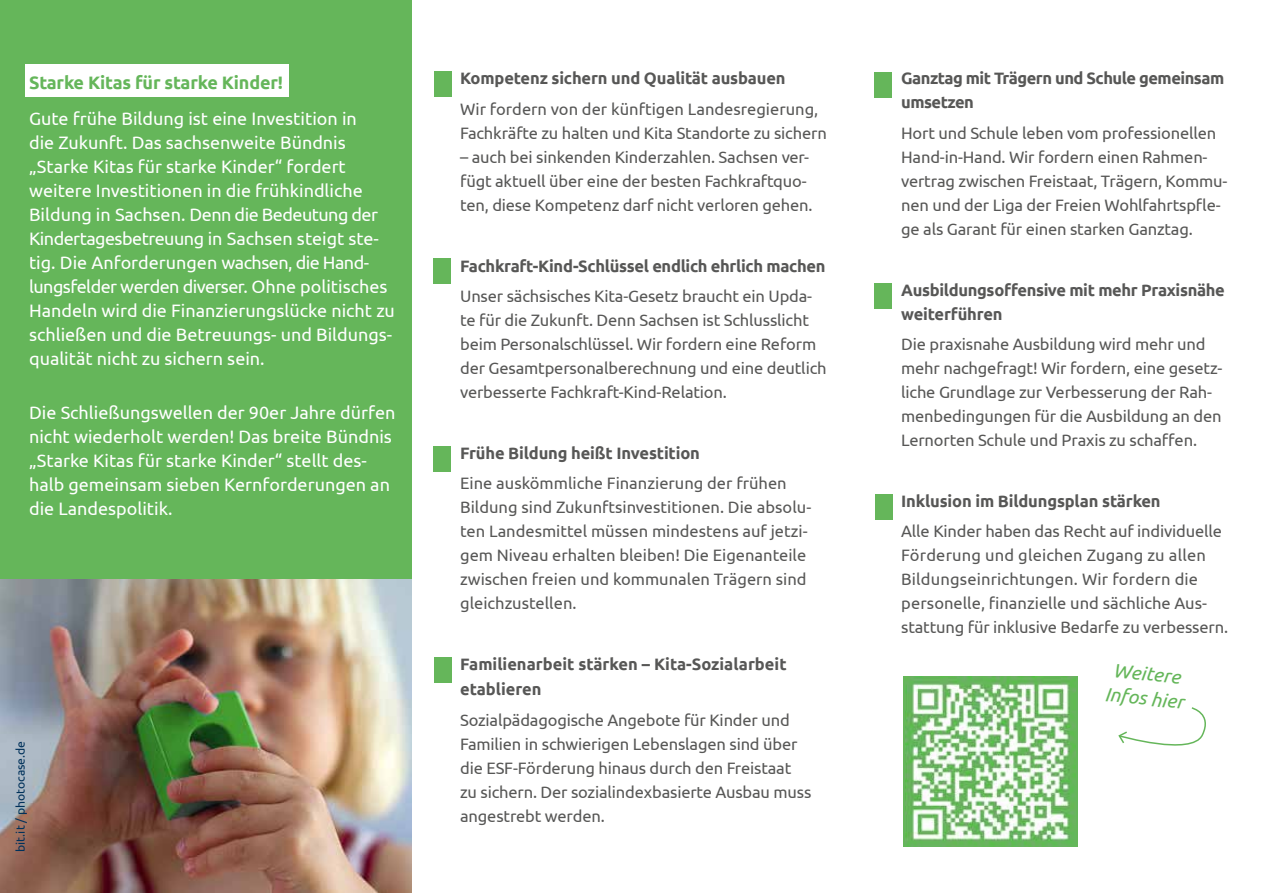
<style>
.page{position:relative;width:1263px;height:893px;background:#fff}
.page>*{position:absolute;margin:0;border:0;box-sizing:border-box;transform-origin:0 0}
.t1{font:italic 19.5px/24.5px "Ubuntu";color:#65b65a;text-align:center}
.t2{font:18px/24px "Ubuntu";color:#fff}
.t3{font:700 18px "Ubuntu";letter-spacing:-.01em;color:#65b65a}
.t4{font:16.5px/24px "Ubuntu";letter-spacing:-.01em;color:#575756}
.t5{font:700 16.5px/24px "Ubuntu";letter-spacing:-.02em;color:#575756}
.t6{font:700 16.5px/25.3px "Ubuntu";color:#575756}
.t7{font:12.15px "Ubuntu";color:#00315a}
</style>
<div class="page">
<div style="left:0;top:0;width:411px;height:893px;background:#65b65a"></div>
<div style="left:434px;top:72px;width:17px;height:25px;background:#65b65a"></div>
<div style="left:434px;top:259px;width:17px;height:25px;background:#65b65a"></div>
<div style="left:434px;top:446px;width:17px;height:26px;background:#65b65a"></div>
<div style="left:434px;top:657px;width:17px;height:26px;background:#65b65a"></div>
<div style="left:875px;top:73px;width:17px;height:25px;background:#65b65a"></div>
<div style="left:875px;top:284px;width:17px;height:25px;background:#65b65a"></div>
<div style="left:875px;top:494px;width:17px;height:26px;background:#65b65a"></div>
<div style="left:25px;top:65px;width:263px;height:32px;background:#fff"></div>
<img style="left:0;top:579px;width:411px;height:314px">
<div style="left:903px;top:676px;width:174px;height:170px;background:#65b65a"></div>
<img style="left:905px;top:676px;width:170px;height:170px">
<svg style="left:1118px;top:707px;width:88px;height:39px"></svg>
<p class="t3" style="left:29px;top:71px;width:255px">Starke Kitas für starke Kinder!</p>
<p class="t2" style="left:29px;top:106px;width:367px">Gute frühe Bildung ist eine Investition in<br>die Zukunft. Das sachsenweite Bündnis „Starke Kitas für starke Kinder“ fordert weitere Investitionen in die frühkindliche Bildung in Sachsen. Denn die Bedeutung der Kindertagesbetreuung in Sachsen steigt ste&shy;tig. Die Anforderungen wachsen, die Hand&shy;lungsfelder werden diverser. Ohne politisches Handeln wird die Finanzierungslücke nicht zu schließen und die Betreuungs- und Bildungs&shy;qualität nicht zu sichern sein.</p>
<p class="t2" style="left:29px;top:400px;width:368px">Die Schließungswellen der 90er Jahre dürfen nicht wiederholt werden! Das breite Bündnis „Starke Kitas für starke Kinder“ stellt des&shy;halb gemeinsam sieben Kernforderungen an die Landespolitik.</p>
<p class="t7" style="left:13px;top:852px;width:113px;rotate:-90deg">bit.it / photocase.de</p>
<p class="t5" style="left:460px;top:66px;width:327px">Kompetenz sichern und Qualität ausbauen</p>
<p class="t4" style="left:460px;top:96px;width:368px">Wir fordern von der künftigen Landesregierung,<br>Fachkräfte zu halten und Kita Standorte zu sichern</p>
<p class="t4" style="left:460px;top:144px;width:354px">– auch bei sinkenden Kinderzahlen. Sachsen ver&shy;fügt aktuell über eine der besten Fachkraftquo&shy;ten, diese Kompetenz darf nicht verloren gehen.</p>
<p class="t5" style="left:460px;top:253px;width:367px">Fachkraft-Kind-Schlüssel endlich ehrlich machen</p>
<p class="t4" style="left:460px;top:284px;width:368px">Unser sächsisches Kita-Gesetz braucht ein Upda&shy;te für die Zukunft. Denn Sachsen ist Schlusslicht beim Personalschlüssel. Wir fordern eine Reform der Gesamtpersonalberechnung und eine deutlich verbesserte Fachkraft-Kind-Relation.</p>
<p class="t5" style="left:460px;top:441px;width:241px">Frühe Bildung heißt Investition</p>
<p class="t4" style="left:460px;top:471px;width:353px">Eine auskömmliche Finanzierung der frühen Bildung sind Zukunftsinvestitionen. Die absolu&shy;ten Landesmittel müssen mindestens auf jetzi&shy;gem Niveau erhalten bleiben! Die Eigenanteile zwischen freien und kommunalen Trägern sind gleichzustellen.</p>
<p class="t6" style="left:460px;top:651px;width:328px">Familienarbeit stärken – Kita-Sozialarbeit etablieren</p>
<p class="t4" style="left:460px;top:707px;width:353px">Sozialpädagogische Angebote für Kinder und Familien in schwierigen Lebenslagen sind über die ESF-Förderung hinaus durch den Freistaat zu sichern. Der sozialindexbasierte Ausbau muss angestrebt werden.</p>
<p class="t5" style="left:901px;top:66px;width:325px">Ganztag mit Trägern und Schule gemeinsam umsetzen</p>
<p class="t4" style="left:901px;top:120px;width:328px">Hort und Schule leben vom professionellen Hand-in-Hand. Wir fordern einen Rahmen&shy;vertrag zwischen Freistaat, Trägern, Kommu&shy;nen und der Liga der Freien Wohlfahrtspfle&shy;ge als Garant für einen starken Ganztag.</p>
<p class="t5" style="left:901px;top:277px;width:325px">Ausbildungsoffensive mit mehr Praxisnähe weiterführen</p>
<p class="t4" style="left:901px;top:332px;width:323px">Die praxisnahe Ausbildung wird mehr und mehr nachgefragt! Wir fordern, eine gesetz&shy;liche Grundlage zur Verbesserung der Rah&shy;menbedingungen für die Ausbildung an den Lernorten Schule und Praxis zu schaffen.</p>
<p class="t5" style="left:901px;top:489px;width:261px">Inklusion im Bildungsplan stärken</p>
<p class="t4" style="left:901px;top:519px;width:328px">Alle Kinder haben das Recht auf individuelle Förderung und gleichen Zugang zu allen Bildungseinrichtungen. Wir fordern die personelle, finanzielle und sächliche Aus&shy;stattung für inklusive Bedarfe zu verbessern.</p>
<p class="t1" style="left:1109px;top:657px;width:81px;rotate:6deg">Weitere<br>Infos hier</p>
</div>
